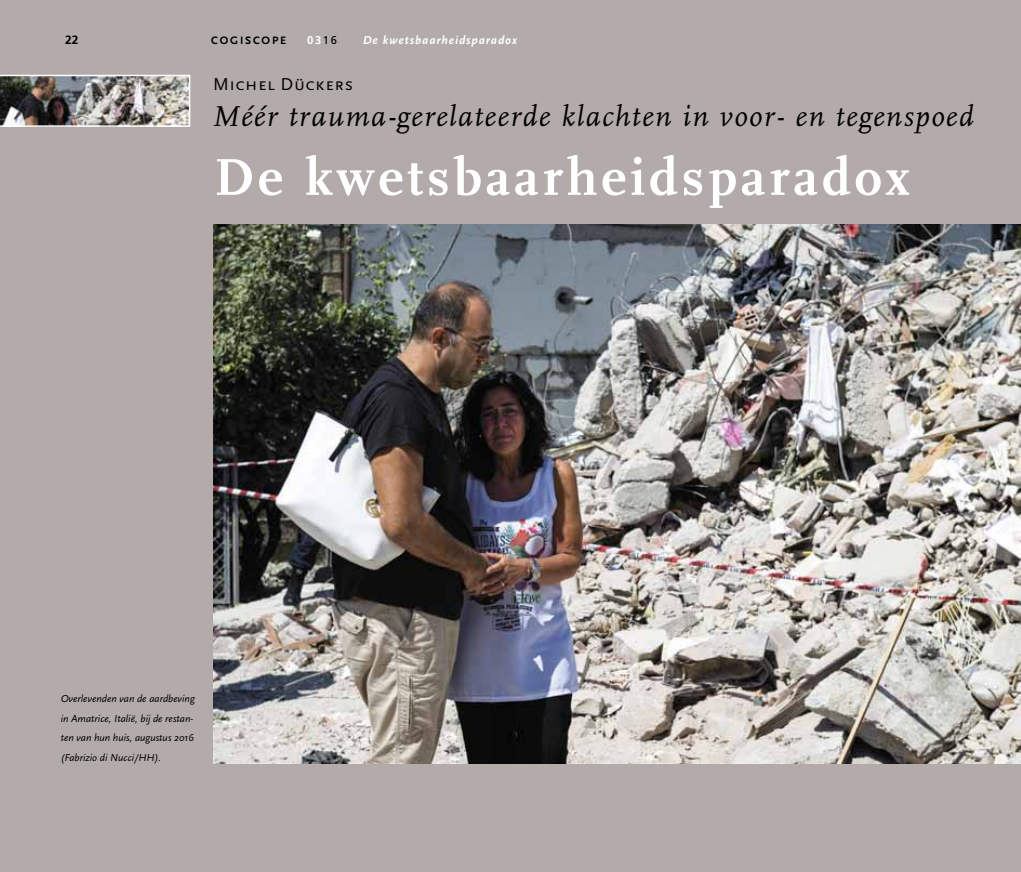
<style>
.page{position:relative;width:1021px;height:872px;background:#fff}
.page>*{position:absolute;margin:0;border:0;box-sizing:border-box;transform-origin:0 0}
.t1{font:700 54px "FF Scala";letter-spacing:.07em;color:#fff}
.t2{font:italic 30px "FF Scala";letter-spacing:.05em;color:#000}
.t3{font:18px "Scala Sans Pro";letter-spacing:.025em;color:#000}
.t4{font:italic 700 12px "Scala Sans Pro";letter-spacing:.075em;color:#fff}
.t5{font:700 12px "Frutiger LT Std";color:#000}
.t6{font:700 11.25px "Scala Sans Pro";letter-spacing:.16em;color:#000}
.t7{font:700 11.25px "Frutiger LT Std";color:#fff}
.t8{font:italic 10.5px/19.5px "Scala Sans Pro";color:#000}
.s1{font-weight:400;color:#000}
</style>
<div class="page">
<div style="left:0;top:0;width:1020px;height:872px;background:#b2abaa"></div>
<img style="left:0;top:75px;width:190px;height:52px">
<img style="left:213px;top:225px;width:807px;height:538px">
<p class="t5" style="left:65px;top:32px;width:15px">22</p>
<p class="t6" style="left:211px;top:33px;width:76px">COGISCOPE</p>
<p class="t7" style="left:307px;top:33px;width:32px">03<span class="s1">16</span></p>
<p class="t4" style="left:363px;top:32px;width:155px">De kwetsbaarheidsparadox</p>
<h3 class="t3" style="left:213px;top:73px;width:142px">Michel Dückers</h3>
<h2 class="t2" style="left:212px;top:100px;width:762px">Méér trauma-gerelateerde klachten in voor- en tegenspoed</h2>
<h1 class="t1" style="left:214px;top:147px;width:696px">De kwetsbaarheidsparadox</h1>
<p class="t8" style="left:61px;top:689px;width:135px">Overlevenden van de aardbeving in Amatrice, Italië, bij de restan&shy;ten van hun huis, augustus 2016 (Fabrizio di Nucci/HH).</p>
</div>
